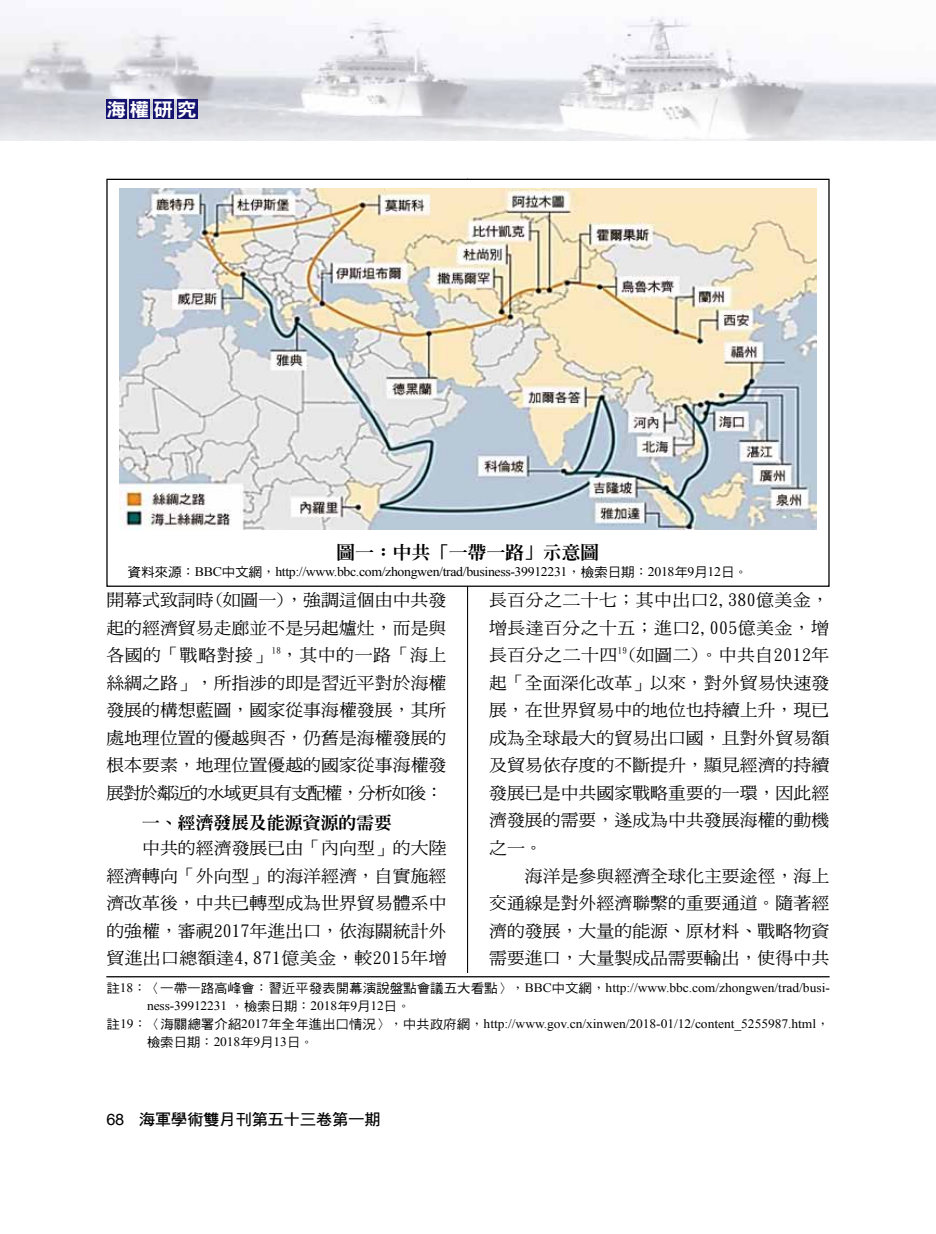
<style>
.page{position:relative;width:936px;height:1234px;background:#fff}
.page>*{position:absolute;margin:0;border:0;box-sizing:border-box;transform-origin:0 0}
.t1{font:18.6px "DFN Hei XB HK BF";color:#fff;scale:1.05 1}
.t2{font:800 17.85px "Inn Ming";color:#000;scale:1.05 1}
.t3{font:16.95px/27.5px "DF Ming Md HK BF";color:#000;text-align:justify;scale:1.05 1}
.t4{font:800 16.95px "Inn Ming";color:#000;scale:1.05 1}
.t5{font:15.6px "DF Hei Bd HK BF";letter-spacing:-.025em;color:#000;scale:1.05 1}
.t6{font:13.05px "Times New Roman";letter-spacing:-.025em;color:#000;scale:1.05 1}
.t7{font:12.9px "Times New Roman";letter-spacing:-.005em;color:#000;scale:1.05 1}
.t8{font:12.9px "DF Hei Md HK BF";color:#000;scale:1.05 1}
.s1{font-family:"DF Hei Md HK BF"}
.s2{font-family:"DF Kai Shu SB Estd BF"}
.s3{font-family:"Times New Roman"}
.s4{font-family:"Arial"}
</style>
<div class="page">
<img style="left:0;top:16px;width:935px;height:124px">
<hr style="left:467px;top:179px;width:1px;height:871px;background:#000">
<div style="left:106px;top:99px;width:20px;height:20px;background:#14126f"></div>
<div style="left:130px;top:99px;width:20px;height:20px;background:#14126f"></div>
<div style="left:153px;top:99px;width:21px;height:20px;background:#14126f"></div>
<div style="left:177px;top:99px;width:20px;height:20px;background:#14126f"></div>
<img style="left:119px;top:189px;width:697px;height:340px">
<hr style="left:106px;top:975px;width:723px;height:2px;background:#000">
<p class="t1" style="left:106px;top:100px;width:88px">海權研究</p>
<p class="t2" style="left:336px;top:543px;width:251px">圖一：中共「一帶一路」示意圖</p>
<p class="t6" style="left:128px;top:562px;width:592px"><span class="s1">資料來源</span><span class="s2">：</span>BBC<span class="s1">中文網</span><span class="s2">，</span>http://www.bbc.com/zhongwen/trad/business-39912231<span class="s2">，</span><span class="s1">檢索日期</span><span class="s2">：</span>2018<span class="s1">年</span>9<span class="s1">月</span>12<span class="s1">日</span><span class="s2">。</span></p>
<p class="t3" style="left:106px;top:586px;width:325px">開幕式致詞時(如圖一)，強調這個由中共發起的經濟貿易走廊並不是另起爐灶，而是與各國的「戰略對接」<sup>18</sup>，其中的一路「海上絲綢之路」，所指涉的即是習近平對於海權發展的構想藍圖，國家從事海權發展，其所處地理位置的優越與否，仍舊是海權發展的根本要素，地理位置優越的國家從事海權發展對於鄰近的水域更具有支配權，分析如後：</p>
<p class="t4" style="left:142px;top:813px;width:239px">一、經濟發展及能源資源的需要</p>
<p class="t3" style="left:106px;top:834px;width:325px;text-indent:36px">中共的經濟發展已由「內向型」的大陸經濟轉向「外向型」的海洋經濟，自實施經濟改革後，中共已轉型成為世界貿易體系中的強權，審視2017年進出口，依海關統計外貿進出口總額達4,871億美金，較2015年增</p>
<p class="t3" style="left:489px;top:586px;width:325px">長百分之二十七；其中出口2,380億美金，增長達百分之十五；進口2,005億美金，增長百分之二十四<sup>19</sup>(如圖二)。中共自2012年起「全面深化改革」以來，對外貿易快速發展，在世界貿易中的地位也持續上升，現已成為全球最大的貿易出口國，且對外貿易額及貿易依存度的不斷提升，顯見經濟的持續發展已是中共國家戰略重要的一環，因此經濟發展的需要，遂成為中共發展海權的動機之一。</p>
<p class="t3" style="left:489px;top:861px;width:325px;text-indent:36px">海洋是參與經濟全球化主要途徑，海上交通線是對外經濟聯繫的重要通道。隨著經濟的發展，大量的能源、原材料、戰略物資需要進口，大量製成品需要輸出，使得中共</p>
<p class="t7" style="left:106px;top:978px;width:690px"><span class="s1">註</span>18<span class="s2">：〈</span><span class="s1">一帶一路高峰會</span><span class="s2">：</span><span class="s1">習近平發表開幕演說盤點會議五大看點</span><span class="s2">〉，</span>BBC<span class="s1">中文網</span><span class="s2">，</span>http://www.bbc.com/zhongwen/trad/busi-</p>
<p class="t7" style="left:147px;top:996px;width:252px">ness-39912231 <span class="s2">，</span><span class="s1">檢索日期</span><span class="s2">：</span>2018<span class="s1">年</span>9<span class="s1">月</span>12<span class="s1">日</span><span class="s2">。</span></p>
<p class="t7" style="left:107px;top:1014px;width:690px"><span class="s1">註</span>19<span class="s2">：〈</span><span class="s1">海關總署介紹</span>2017<span class="s1">年全年進出口情況</span><span class="s2">〉，</span><span class="s1">中共政府網</span><span class="s2">，</span>http://www.gov.cn/xinwen/2018-01/12/content_5255987.html<span class="s2">，</span></p>
<p class="t8" style="left:147px;top:1035px;width:160px">檢索日期<span class="s2">：</span><span class="s3">2018</span>年<span class="s3">9</span>月<span class="s3">13</span>日<span class="s2">。</span></p>
<p class="t5" style="left:106px;top:1111px;width:263px"><span class="s4">68</span> 海軍學術雙月刊第五十三卷第一期</p>
</div>
